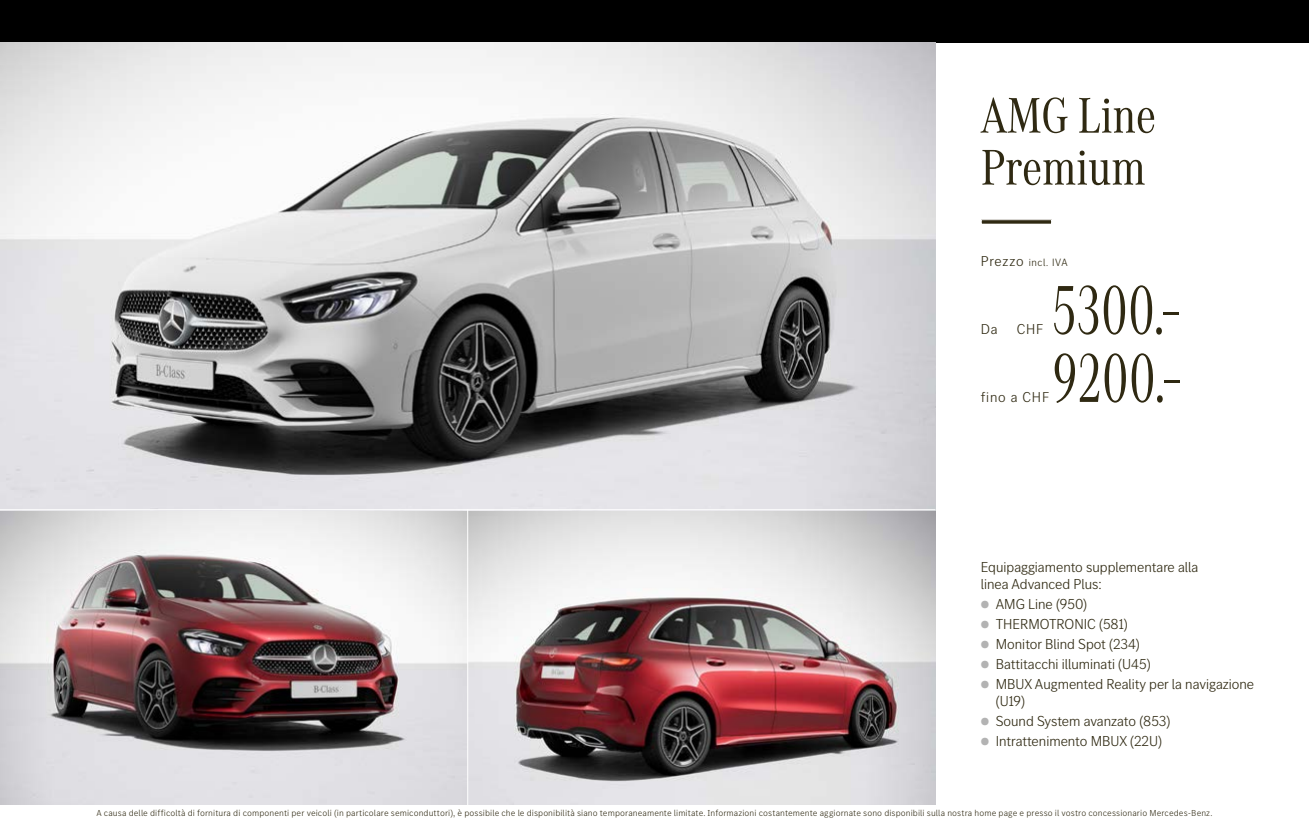
<style>
.page{position:relative;width:1309px;height:820px;background:#fff}
.page>*{position:absolute;margin:0;border:0;box-sizing:border-box;transform-origin:0 0}
.t1{font:71.7px "MB Corpo A Title Cond";letter-spacing:.01em;color:#2f2912;scale:.8 1}
.t2{font:52px/52px "MB Corpo A Title Cond";color:#2f2912}
.t3{font:300 15px/17px "MB Corpo S Title";color:#2f2912}
.t4{font:300 14.9px "MB Corpo S Title";letter-spacing:.06em;color:#2f2912}
.t5{font:300 11px "MB Corpo S Title";letter-spacing:.06em;color:#2f2912}
.t6{font:300 9px "MB Corpo S Text";letter-spacing:.01em;color:#2f2912}
.s1{font-size:14.9px}
.s2{font-family:"MB Corpo S Text";font-size:10.5px;color:#b3b3b3}
</style>
<div class="page">
<div style="left:0;top:0;width:1309px;height:42px;background:#000"></div>
<img style="left:0;top:43px;width:935px;height:762px">
<hr style="left:467px;top:509px;width:1px;height:311px;background:#fff">
<hr style="left:0;top:509px;width:935px;height:1px;background:#fff">
<hr style="left:981px;top:220px;width:71px;height:4px;background:#2f2912">
<div style="left:981px;top:219px;width:71px;height:6px;border:1px solid #fff"></div>
<h2 class="t2" style="left:981px;top:86px;width:177px">AMG Line<br>Premium</h2>
<p class="t5" style="left:981px;top:255px;width:88px"><span class="s1">Prezzo</span> incl. IVA</p>
<h3 class="t4" style="left:981px;top:319px;width:18px">Da</h3>
<h3 class="t4" style="left:1017px;top:319px;width:28px">CHF</h3>
<h1 class="t1" style="left:1052px;top:263px;width:164px">5300.–</h1>
<h1 class="t1" style="left:1053px;top:331px;width:164px">9200.–</h1>
<h3 class="t4" style="left:981px;top:387px;width:70px">fino a CHF</h3>
<h3 class="t3" style="left:981px;top:558px;width:219px">Equipaggiamento supplementare alla linea Advanced Plus:</h3>
<h3 class="t3" style="left:981px;top:595px;width:108px"><span class="s2">●</span> AMG Line (950)</h3>
<h3 class="t3" style="left:981px;top:615px;width:148px"><span class="s2">●</span> THERMOTRONIC (581)</h3>
<h3 class="t3" style="left:981px;top:635px;width:161px"><span class="s2">●</span> Monitor Blind Spot (234)</h3>
<h3 class="t3" style="left:981px;top:655px;width:171px"><span class="s2">●</span> Battitacchi illuminati (U45)</h3>
<h3 class="t3" style="left:996px;top:675px;width:260px;text-indent:-15px"><span class="s2">●</span> MBUX Augmented Reality per la navigazione (U19)</h3>
<h3 class="t3" style="left:981px;top:712px;width:191px"><span class="s2">●</span> Sound System avanzato (853)</h3>
<h3 class="t3" style="left:981px;top:732px;width:183px"><span class="s2">●</span> Intrattenimento MBUX (22U)</h3>
<p class="t6" style="left:96px;top:807px;width:1117px">A causa delle difficoltà di fornitura di componenti per veicoli (in particolare semiconduttori), è possibile che le disponibilità siano temporaneamente limitate. Informazioni costantemente aggiornate sono disponibili sulla nostra home page e presso il vostro concessionario Mercedes-Benz.</p>
</div>
